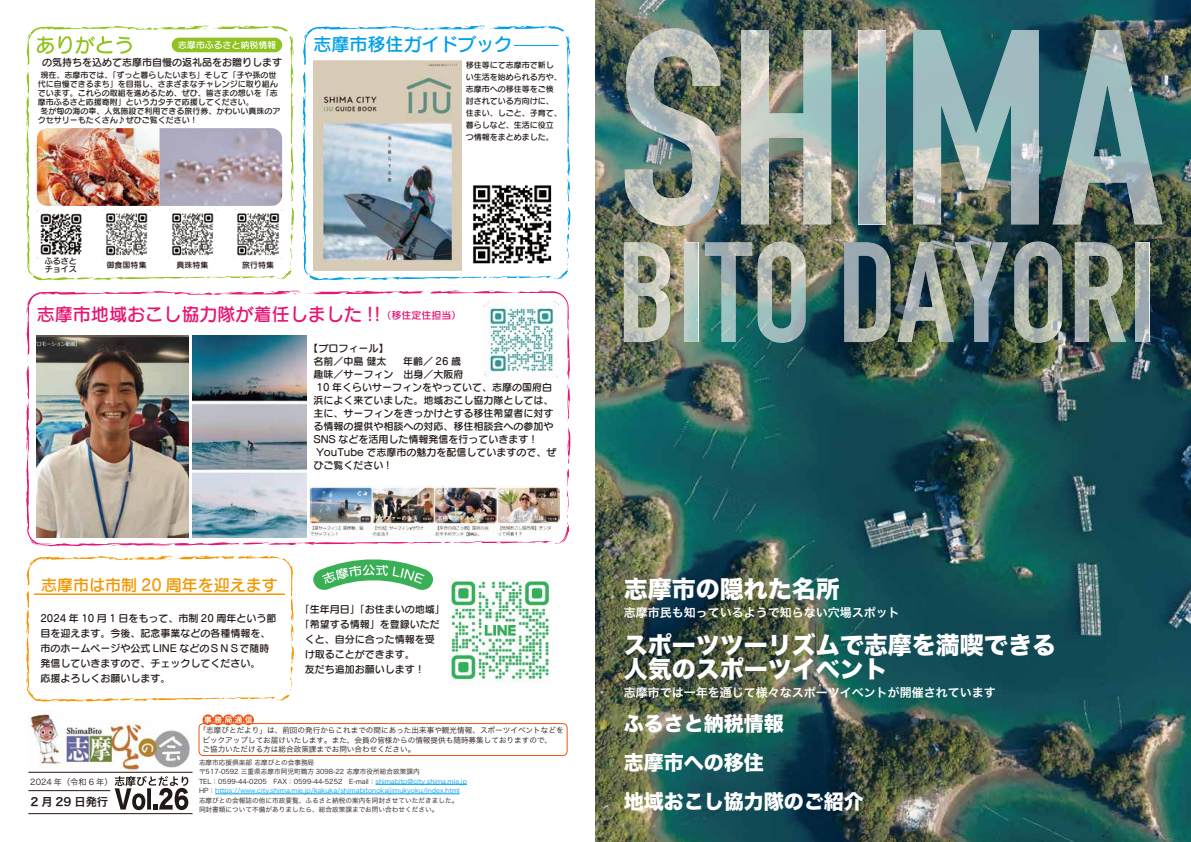
<style>
.page{position:relative;width:1191px;height:842px;background:#fff}
.page>*{position:absolute;margin:0;border:0;box-sizing:border-box;transform-origin:0 0}
.t1{font:24px/24px "Hira Kaku Std W8";color:#fff}
.t2{font:20px/39px "Hira Kaku Std W8";color:#fff}
.t3{font:18.1px "Seurat Pro N DB";color:#e61673}
.t4{font:18.1px "Seurat Pro N DB";color:#00a0e9}
.t5{font:16px "Seurat Pro N DB";color:#f39700}
.t6{font:12px "Hira Kaku Pro N W6";color:#fff}
.t7{font:11.3px "Hira Kaku Pro N W6";color:#221815}
.t8{font:10px/15px "Seurat Pro N DB";color:#221815}
.t9{font:10px "Seurat Pro N DB";color:#e61673}
.t10{font:8.2px "Hira Kaku Pro N W3";color:#221815}
.t11{font:8px/12px "Seurat Pro N DB";color:#221815}
.t12{font:7.6px/9.5px "Hira Kaku Pro N W3";color:#221815}
.t13{font:6.7px/9.5px "Hira Kaku Pro N W3";color:#221815}
.s1{color:#00a0e9}
</style>
<div class="page">
<img style="left:595px;top:0;width:596px;height:842px">
<svg style="left:624px;top:242px;width:1px;height:100px"></svg>
<img style="left:625px;top:28px;width:537px;height:315px">
<img style="left:28px;top:710px;width:164px;height:62px">
<hr style="left:28px;top:772px;width:164px;height:1px;background:#221815">
<hr style="left:28px;top:813px;width:164px;height:1px;background:#221815">
<hr style="left:28px;top:790px;width:82px;height:1px;background:#221815">
<hr style="left:375px;top:784px;width:92px;height:1px;background:#00a0e9">
<hr style="left:215px;top:794px;width:245px;height:1px;background:#00a0e9">
<div style="left:199px;top:723px;width:368px;height:33px;border:1px solid #ea5514;border-radius:4px"></div>
<svg style="left:202px;top:714px;width:11px;height:11px"></svg>
<svg style="left:213px;top:714px;width:10px;height:11px"></svg>
<svg style="left:223px;top:714px;width:11px;height:11px"></svg>
<svg style="left:233px;top:714px;width:11px;height:11px"></svg>
<svg style="left:243px;top:714px;width:11px;height:11px"></svg>
<svg style="left:204px;top:716px;width:48px;height:7px"></svg>
<svg style="left:115px;top:776px;width:73px;height:34px"></svg>
<svg style="left:26px;top:555px;width:268px;height:147px"></svg>
<hr style="left:34px;top:593px;width:251px;height:2px;background:#f39700">
<svg style="left:302px;top:25px;width:269px;height:256px"></svg>
<svg style="left:26px;top:290px;width:544px;height:257px"></svg>
<img style="left:448px;top:580px;width:102px;height:102px">
<svg style="left:313px;top:559px;width:120px;height:31px"></svg>
<svg style="left:26px;top:25px;width:268px;height:256px"></svg>
<img style="left:103px;top:210px;width:48px;height:48px">
<img style="left:37px;top:210px;width:48px;height:48px">
<img style="left:168px;top:210px;width:48px;height:48px">
<img style="left:234px;top:210px;width:48px;height:48px">
<img style="left:37px;top:128px;width:245px;height:78px">
<img style="left:313px;top:61px;width:149px;height:210px">
<hr style="left:514px;top:45px;width:44px;height:1px;background:#00a0e9">
<img style="left:466px;top:178px;width:93px;height:93px">
<img style="left:309px;top:485px;width:250px;height:52px">
<img style="left:483px;top:301px;width:76px;height:76px">
<img style="left:192px;top:335px;width:114px;height:202px">
<img style="left:37px;top:335px;width:152px;height:202px">
<p class="t8" style="left:42px;top:55px;width:241px">の気持ちを込めて志摩市自慢の返礼品をお贈りします</p>
<p class="t11" style="left:40px;top:69px;width:237px">現在、志摩市では、「ずっと暮らしたいまち」そして「子や孫の世</p>
<p class="t11" style="left:38px;top:78px;width:241px">代に自慢できるまち」を目指し、さまざまなチャレンジに取り組ん</p>
<p class="t11" style="left:38px;top:87px;width:241px">でいます。これらの取組を進めるため、ぜひ、皆さまの想いを「志</p>
<p class="t11" style="left:38px;top:96px;width:218px">摩市ふるさと応援寄附」というカタチで応援してください。</p>
<p class="t11" style="left:40px;top:105px;width:241px">冬が旬の海の幸、人気施設で利用できる旅行券、かわいい真珠のア</p>
<p class="t11" style="left:38px;top:114px;width:162px">クセサリーもたくさん♪ぜひご覧ください！</p>
<h3 class="t4" style="left:313px;top:33px;width:200px">志摩市移住ガイドブック</h3>
<p class="t11" style="left:466px;top:59px;width:98px">移住等にて志摩市で新しい生活を始められる方や、志摩市への移住等をご検討されている方向けに、住まい、しごと、子育て、暮らしなど、生活に役立つ情報をまとめました。</p>
<p class="t11" style="left:45px;top:256px;width:33px;line-height:8px">ふるさとチョイス</p>
<p class="t11" style="left:107px;top:258px;width:41px">御食国特集</p>
<p class="t11" style="left:176px;top:258px;width:33px">真珠特集</p>
<p class="t11" style="left:242px;top:258px;width:33px">旅行特集</p>
<h3 class="t3" style="left:37px;top:302px;width:346px">志摩市地域おこし協力隊が着任しました !!</h3>
<p class="t8" style="left:308px;top:340px;width:81px">【プロフィール】</p>
<p class="t8" style="left:313px;top:353px;width:149px">名前／中島 健太　 年齢／ 26 歳</p>
<p class="t8" style="left:313px;top:366px;width:151px">趣味／サーフィン　出身／大阪府</p>
<p class="t8" style="left:316px;top:379px;width:237px">10 年くらいサーフィンをやっていて、志摩の国府白</p>
<p class="t8" style="left:313px;top:392px;width:242px">浜によく来ていました。地域おこし協力隊としては、</p>
<p class="t8" style="left:313px;top:405px;width:242px">主に、サーフィンをきっかけとする移住希望者に対す</p>
<p class="t8" style="left:313px;top:418px;width:242px">る情報の提供や相談への対応、移住相談会への参加や</p>
<p class="t8" style="left:313px;top:431px;width:223px">SNS などを活用した情報発信を行っていきます !</p>
<p class="t8" style="left:316px;top:444px;width:241px">YouTube で志摩市の魅力を配信していますので、ぜ</p>
<p class="t8" style="left:313px;top:457px;width:78px">ひご覧ください !</p>
<p class="t9" style="left:381px;top:308px;width:81px">（移住定住担当）</p>
<h3 class="t5" style="left:41px;top:574px;width:238px">志摩市は市制 20 周年を迎えます</h3>
<p class="t8" style="left:40px;top:610px;width:237px">2024 年 10 月 1 日をもって、市制 20 周年という節目を迎えます。今後、記念事業などの各種情報を、市のホームページや公式 LINE などのＳＮＳで随時発信していきますので、チェックしてください。<br>応援よろしくお願いします。</p>
<p class="t8" style="left:300px;top:601px;width:146px">「生年月日」「お住まいの地域」</p>
<p class="t8" style="left:300px;top:616px;width:141px">「希望する情報」を登録いただ</p>
<p class="t8" style="left:305px;top:631px;width:131px">くと、自分に合った情報を受</p>
<p class="t8" style="left:305px;top:646px;width:111px">け取ることができます。</p>
<p class="t8" style="left:305px;top:661px;width:121px">友だち追加お願いします！</p>
<p class="t10" style="left:30px;top:774px;width:84px">2024 年（令和 6 年）</p>
<p class="t7" style="left:31px;top:791px;width:79px">2 月 29 日発行</p>
<p class="t12" style="left:202px;top:725px;width:362px;text-indent:-4px">「志摩びとだより」は、前回の発行からこれまでの間にあった出来事や観光情報、スポーツイベントなどをピックアップしてお届けいたします。また、会員の皆様からの情報提供も随時募集しておりますので、<br>ご協力いただける方は総合政策課までお問い合わせください。</p>
<p class="t13" style="left:199px;top:757px;width:269px">志摩市応援倶楽部 志摩びとの会事務局<br>〒517-0592 三重県志摩市阿児町鵜方 3098-22 志摩市役所総合政策課内<br>TEL：0599-44-0205　FAX：0599-44-5252　E-mail：<span class="s1">shimabito@city.shima.mie.jp </span>HP：<span class="s1">https://www.city.shima.mie.jp/kakuka/shimabitonokaijimukyoku/index.html</span>志摩びとの会報誌の他に市政要覧、ふるさと納税の案内を同封させていただきました。<br>同封書類について不備がありましたら、総合政策課までお問い合わせください。</p>
<h1 class="t1" style="left:624px;top:578px;width:217px">志摩市の隠れた名所</h1>
<p class="t6" style="left:624px;top:602px;width:277px">志摩市民も知っているようで知らない穴場スポット</p>
<h1 class="t1" style="left:624px;top:634px;width:433px">スポーツツーリズムで志摩を満喫できる人気のスポーツイベント</h1>
<p class="t6" style="left:624px;top:682px;width:373px">志摩市では一年を通じて様々なスポーツイベントが開催されています</p>
<h2 class="t2" style="left:624px;top:704px;width:241px">ふるさと納税情報<br>志摩市への移住<br>地域おこし協力隊のご紹介</h2>
</div>
